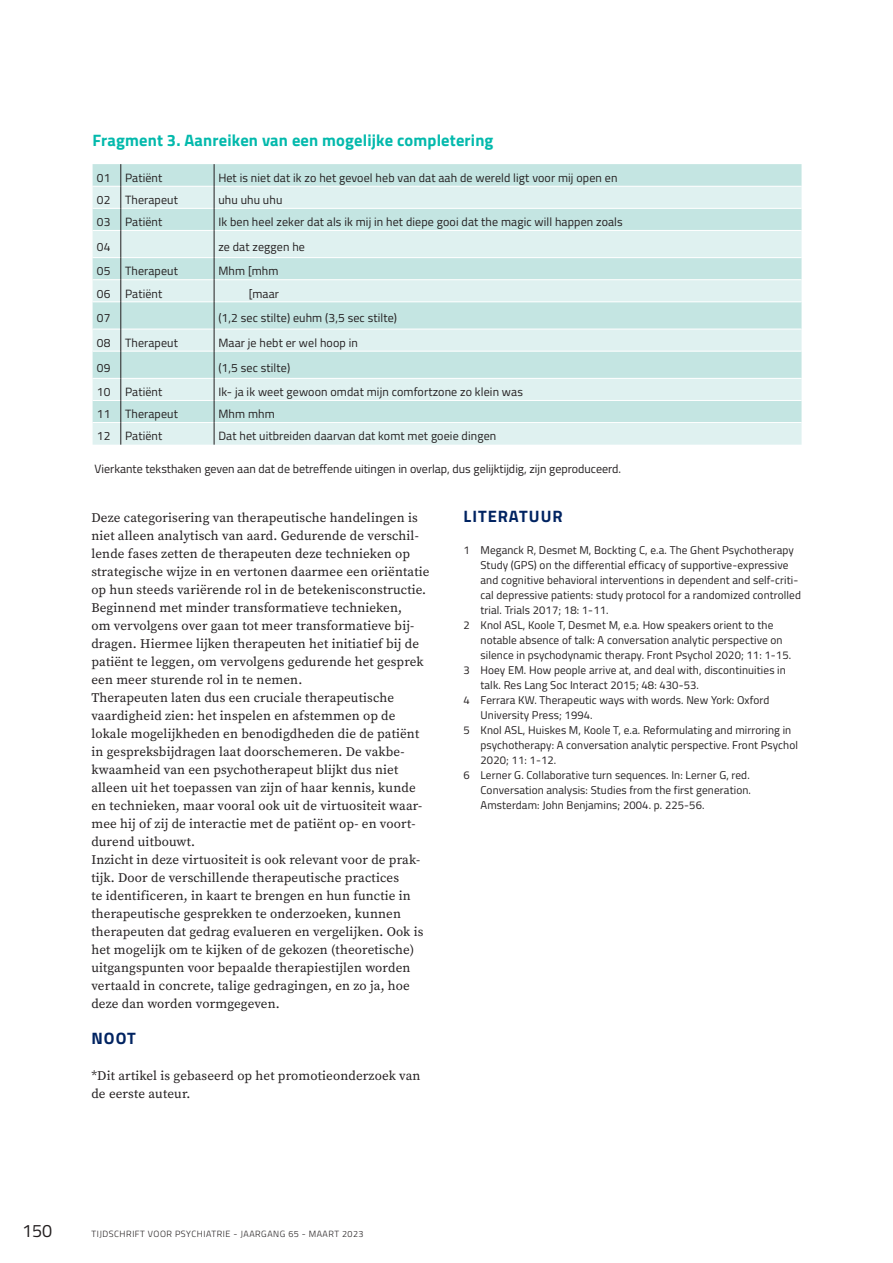
<style>
.page{position:relative;width:893px;height:1263px;background:#fff}
.page>*{position:absolute;margin:0;border:0;box-sizing:border-box;transform-origin:0 0}
.t1{font:18px "Titillium Web";color:#231f20}
.tabtit{font:700 16.5px "Titillium Web";letter-spacing:.01em;color:#03b9ac}
.k4{font:700 16.5px "Titillium Web";letter-spacing:.06em;color:#002361}
.standaard{font:13.2px/18px "Source Serif Variable";letter-spacing:.01em;color:#231f20}
.tabtxt{font:12px "Titillium Web";letter-spacing:.01em;color:#231f20}
.onderschrift{font:12px "Titillium Web";color:#231f20}
.lit{font:11.25px/15px "Titillium Web";letter-spacing:.01em;color:#231f20}
.t2{font:300 9px "Titillium Web";letter-spacing:.06em;color:#231f20}
</style>
<div class="page">
<div style="left:121px;top:164px;width:680px;height:22px;background:#c4e5e2"></div>
<svg style="left:121px;top:187px;width:680px;height:258px;background:#d2eae9"></svg>
<hr style="left:121px;top:208px;width:93px;height:1px;background:#fff">
<hr style="left:214px;top:208px;width:587px;height:1px;background:#fff">
<hr style="left:121px;top:230px;width:93px;height:1px;background:#fff">
<hr style="left:214px;top:230px;width:587px;height:1px;background:#fff">
<hr style="left:121px;top:257px;width:93px;height:1px;background:#fff">
<hr style="left:214px;top:257px;width:587px;height:1px;background:#fff">
<hr style="left:121px;top:279px;width:93px;height:1px;background:#fff">
<hr style="left:214px;top:279px;width:587px;height:1px;background:#fff">
<hr style="left:121px;top:301px;width:93px;height:1px;background:#fff">
<hr style="left:214px;top:301px;width:587px;height:1px;background:#fff">
<hr style="left:121px;top:329px;width:93px;height:1px;background:#fff">
<hr style="left:214px;top:329px;width:587px;height:1px;background:#fff">
<hr style="left:121px;top:351px;width:93px;height:1px;background:#fff">
<hr style="left:214px;top:351px;width:587px;height:1px;background:#fff">
<hr style="left:121px;top:378px;width:93px;height:1px;background:#fff">
<hr style="left:214px;top:378px;width:587px;height:1px;background:#fff">
<hr style="left:121px;top:400px;width:93px;height:1px;background:#fff">
<hr style="left:214px;top:400px;width:587px;height:1px;background:#fff">
<hr style="left:121px;top:422px;width:93px;height:1px;background:#fff">
<hr style="left:214px;top:422px;width:587px;height:1px;background:#fff">
<svg style="left:214px;top:164px;width:1px;height:281px"></svg>
<svg style="left:93px;top:164px;width:28px;height:281px;background:#cee6e4"></svg>
<p class="tabtit" style="left:93px;top:128px;width:402px">Fragment 3. Aanreiken van een mogelijke completering</p>
<p class="tabtxt" style="left:97px;top:169px;width:15px">01</p>
<p class="tabtxt" style="left:125px;top:169px;width:39px">Patiënt</p>
<p class="tabtxt" style="left:218px;top:169px;width:401px">Het is niet dat ik zo het gevoel heb van dat aah de wereld ligt voor mij open en</p>
<p class="tabtxt" style="left:97px;top:191px;width:15px">02</p>
<p class="tabtxt" style="left:125px;top:191px;width:54px">Therapeut</p>
<p class="tabtxt" style="left:218px;top:191px;width:66px">uhu uhu uhu</p>
<p class="tabtxt" style="left:97px;top:213px;width:15px">03</p>
<p class="tabtxt" style="left:125px;top:213px;width:39px">Patiënt</p>
<p class="tabtxt" style="left:218px;top:213px;width:406px">Ik ben heel zeker dat als ik mij in het diepe gooi dat the magic will happen zoals</p>
<p class="tabtxt" style="left:97px;top:238px;width:15px">04</p>
<p class="tabtxt" style="left:218px;top:238px;width:88px">ze dat zeggen he</p>
<p class="tabtxt" style="left:97px;top:262px;width:15px">05</p>
<p class="tabtxt" style="left:125px;top:262px;width:54px">Therapeut</p>
<p class="tabtxt" style="left:218px;top:262px;width:62px">Mhm [mhm</p>
<p class="tabtxt" style="left:97px;top:285px;width:15px">06</p>
<p class="tabtxt" style="left:125px;top:285px;width:39px">Patiënt</p>
<p class="tabtxt" style="left:249px;top:285px;width:32px">[maar</p>
<p class="tabtxt" style="left:97px;top:309px;width:15px">07</p>
<p class="tabtxt" style="left:218px;top:309px;width:180px">(1,2 sec stilte) euhm (3,5 sec stilte)</p>
<p class="tabtxt" style="left:97px;top:334px;width:15px">08</p>
<p class="tabtxt" style="left:125px;top:334px;width:54px">Therapeut</p>
<p class="tabtxt" style="left:218px;top:334px;width:141px">Maar je hebt er wel hoop in</p>
<p class="tabtxt" style="left:97px;top:359px;width:15px">09</p>
<p class="tabtxt" style="left:218px;top:359px;width:73px">(1,5 sec stilte)</p>
<p class="tabtxt" style="left:97px;top:383px;width:15px">10</p>
<p class="tabtxt" style="left:125px;top:383px;width:39px">Patiënt</p>
<p class="tabtxt" style="left:218px;top:383px;width:306px">Ik- ja ik weet gewoon omdat mijn comfortzone zo klein was</p>
<p class="tabtxt" style="left:97px;top:405px;width:15px">11</p>
<p class="tabtxt" style="left:125px;top:405px;width:54px">Therapeut</p>
<p class="tabtxt" style="left:218px;top:405px;width:58px">Mhm mhm</p>
<p class="tabtxt" style="left:97px;top:427px;width:15px">12</p>
<p class="tabtxt" style="left:125px;top:427px;width:39px">Patiënt</p>
<p class="tabtxt" style="left:218px;top:427px;width:279px">Dat het uitbreiden daarvan dat komt met goeie dingen</p>
<p class="onderschrift" style="left:94px;top:460px;width:528px">Vierkante teksthaken geven aan dat de betreffende uitingen in overlap, dus gelijktijdig, zijn geproduceerd.</p>
<p class="standaard" style="left:91px;top:509px;width:340px">Deze categorisering van therapeutische handelingen is niet alleen analytisch van aard. Gedurende de verschil&shy;lende fases zetten de therapeuten deze technieken op strategische wijze in en vertonen daarmee een oriëntatie op hun steeds variërende rol in de betekenisconstructie.<br>Beginnend met minder transformatieve technieken,<br>om vervolgens over gaan tot meer transformatieve bij&shy;dragen. Hiermee lijken therapeuten het initiatief bij de patiënt te leggen, om vervolgens gedurende het gesprek een meer sturende rol in te nemen.</p>
<p class="standaard" style="left:91px;top:689px;width:332px">Therapeuten laten dus een cruciale therapeutische vaardigheid zien: het inspelen en afstemmen op de lokale mogelijkheden en benodigdheden die de patiënt in gespreksbijdragen laat doorschemeren. De vakbe&shy;kwaamheid van een psychotherapeut blijkt dus niet alleen uit het toepassen van zijn of haar kennis, kunde en technieken, maar vooral ook uit de virtuositeit waar&shy;mee hij of zij de interactie met de patiënt op- en voort&shy;durend uitbouwt.</p>
<p class="standaard" style="left:91px;top:851px;width:334px">Inzicht in deze virtuositeit is ook relevant voor de prak&shy;tijk. Door de verschillende therapeutische practices<br>te identificeren, in kaart te brengen en hun functie in therapeutische gesprekken te onderzoeken, kunnen therapeuten dat gedrag evalueren en vergelijken. Ook is het mogelijk om te kijken of de gekozen (theoretische) uitgangspunten voor bepaalde therapiestijlen worden vertaald in concrete, talige gedragingen, en zo ja, hoe deze dan worden vormgegeven.</p>
<p class="k4" style="left:91px;top:1026px;width:46px">NOOT</p>
<p class="standaard" style="left:91px;top:1067px;width:331px">*Dit artikel is gebaseerd op het promotieonderzoek van de eerste auteur.</p>
<p class="k4" style="left:464px;top:504px;width:101px">LITERATUUR</p>
<p class="lit" style="left:480px;top:542px;width:322px;text-indent:-17px">1 Meganck R, Desmet M, Bockting C, e.a. The Ghent Psychotherapy Study (GPS) on the differential efficacy of supportive-expressive and cognitive behavioral interventions in dependent and self-criti&shy;cal depressive patients: study protocol for a randomized controlled trial. Trials 2017; 18: 1-11.</p>
<p class="lit" style="left:480px;top:617px;width:312px;text-indent:-17px">2 Knol ASL, Koole T, Desmet M, e.a. How speakers orient to the notable absence of talk: A conversation analytic perspective on silence in psychodynamic therapy. Front Psychol 2020; 11: 1-15.</p>
<p class="lit" style="left:480px;top:662px;width:307px;text-indent:-17px">3 Hoey EM. How people arrive at, and deal with, discontinuities in talk. Res Lang Soc Interact 2015; 48: 430-53.</p>
<p class="lit" style="left:480px;top:692px;width:290px;text-indent:-17px">4 Ferrara KW. Therapeutic ways with words. New York: Oxford<br>University Press; 1994.</p>
<p class="lit" style="left:480px;top:722px;width:319px;text-indent:-17px">5 Knol ASL, Huiskes M, Koole T, e.a. Reformulating and mirroring in psychotherapy: A conversation analytic perspective. Front Psychol<br>2020; 11: 1-12.</p>
<p class="lit" style="left:480px;top:767px;width:272px;text-align:justify;text-indent:-17px">6 Lerner G. Collaborative turn sequences. In: Lerner G, red.<br>Conversation analysis: Studies from the first generation.<br>Amsterdam: John Benjamins; 2004. p. 225-56.</p>
<h1 class="t1" style="left:22px;top:1218px;width:32px">150</h1>
<p class="t2" style="left:91px;top:1228px;width:274px">TIJDSCHRIFT VOOR PSYCHIATRIE - JAARGANG 65 - MAART 2023</p>
</div>
